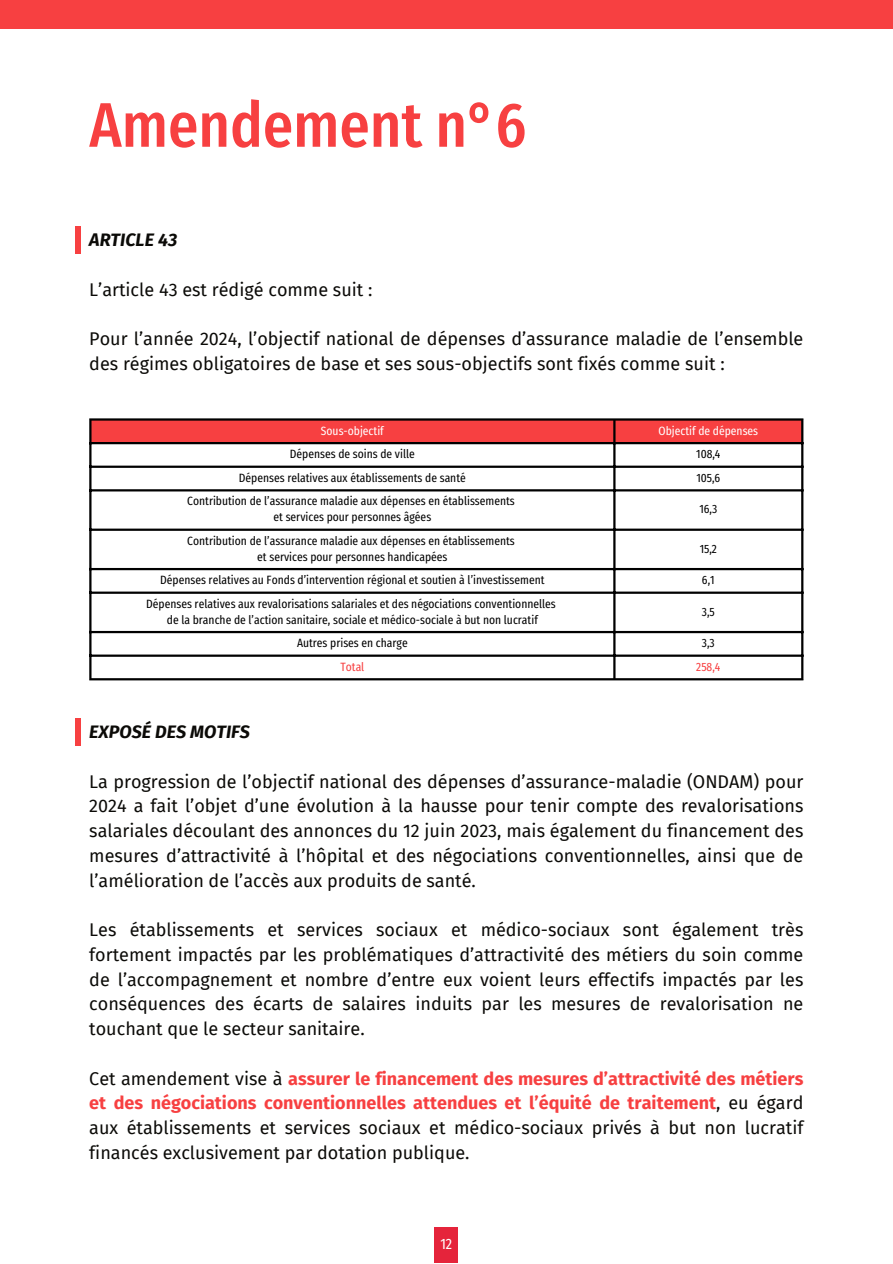
<style>
.page{position:relative;width:893px;height:1264px;background:#fff}
.page>*{position:absolute;margin:0;border:0;box-sizing:border-box;transform-origin:0 0}
.t1{font:500 63px "Fira Sans Condensed";color:#f74041}
.t2{font:18px/24.8px "Fira Sans";color:#0b0a07;text-align:justify}
.t3{font:italic 700 18px "Fira Sans";color:#0b0a07}
.t4{font:15px "Fira Sans Condensed";color:#fff}
.t5{font:12px "Fira Sans Condensed";color:#000}
.t6{font:12px "Fira Sans Condensed";color:#fff}
.t7{font:12px "Fira Sans Condensed";color:#f74041}
.s1{font-weight:700;color:#f74041}
</style>
<div class="page">
<div style="left:0;top:0;width:892px;height:29px;background:#f74041"></div>
<div style="left:434px;top:1226px;width:24px;height:36px;background:#e5243b"></div>
<div style="left:75px;top:226px;width:6px;height:27px;background:#f74041"></div>
<div style="left:75px;top:719px;width:6px;height:27px;background:#f74041"></div>
<div style="left:91px;top:420px;width:710px;height:22px;background:#f74041"></div>
<hr style="left:89px;top:420px;width:2px;height:258px;background:#000">
<hr style="left:613px;top:420px;width:2px;height:258px;background:#000">
<hr style="left:801px;top:420px;width:2px;height:258px;background:#000">
<hr style="left:89px;top:418px;width:714px;height:2px;background:#000">
<hr style="left:89px;top:442px;width:714px;height:2px;background:#000">
<hr style="left:89px;top:465px;width:714px;height:3px;background:#000">
<hr style="left:89px;top:489px;width:714px;height:2px;background:#000">
<hr style="left:89px;top:528px;width:714px;height:3px;background:#000">
<hr style="left:89px;top:568px;width:714px;height:2px;background:#000">
<hr style="left:89px;top:591px;width:714px;height:3px;background:#000">
<hr style="left:89px;top:631px;width:714px;height:2px;background:#000">
<hr style="left:89px;top:654px;width:714px;height:2px;background:#000">
<hr style="left:89px;top:678px;width:714px;height:2px;background:#000">
<p class="t1" style="left:89px;top:88px;width:438px">Amendement n°6</p>
<p class="t3" style="left:89px;top:229px;width:89px">ARTICLE 43</p>
<p class="t2" style="left:89px;top:277px;width:285px">L’article 43 est rédigé comme suit :</p>
<p class="t2" style="left:89px;top:326px;width:715px">Pour l’année 2024, l’objectif national de dépenses d’assurance maladie de l’ensemble des régimes obligatoires de base et ses sous-objectifs sont fixés comme suit :</p>
<p class="t6" style="left:321px;top:423px;width:64px">Sous-objectif</p>
<p class="t6" style="left:658px;top:423px;width:101px">Objectif de dépenses</p>
<p class="t5" style="left:290px;top:447px;width:126px">Dépenses de soins de ville</p>
<p class="t5" style="left:696px;top:447px;width:26px">108,4</p>
<p class="t5" style="left:239px;top:470px;width:228px">Dépenses relatives aux établissements de santé</p>
<p class="t5" style="left:696px;top:470px;width:26px">105,6</p>
<p class="t5" style="left:187px;top:494px;width:329px">Contribution de l’assurance maladie aux dépenses en établissements</p>
<p class="t5" style="left:273px;top:510px;width:159px">et services pour personnes âgées</p>
<p class="t5" style="left:699px;top:502px;width:19px">16,3</p>
<p class="t5" style="left:187px;top:533px;width:329px">Contribution de l’assurance maladie aux dépenses en établissements</p>
<p class="t5" style="left:257px;top:549px;width:192px">et services pour personnes handicapées</p>
<p class="t5" style="left:699px;top:541px;width:19px">15,2</p>
<p class="t5" style="left:160px;top:573px;width:386px">Dépenses relatives au Fonds d’intervention régional et soutien à l’investissement</p>
<p class="t5" style="left:702px;top:573px;width:14px">6,1</p>
<p class="t5" style="left:146px;top:596px;width:411px">Dépenses relatives aux revalorisations salariales et des négociations conventionnelles</p>
<p class="t5" style="left:167px;top:612px;width:372px">de la branche de l’action sanitaire, sociale et médico-sociale à but non lucratif</p>
<p class="t5" style="left:701px;top:604px;width:14px">3,5</p>
<p class="t5" style="left:297px;top:636px;width:112px">Autres prises en charge</p>
<p class="t5" style="left:701px;top:636px;width:14px">3,3</p>
<p class="t7" style="left:340px;top:659px;width:25px">Total</p>
<p class="t7" style="left:696px;top:659px;width:26px">258,4</p>
<p class="t3" style="left:89px;top:721px;width:162px">EXPOSÉ DES MOTIFS</p>
<p class="t2" style="left:89px;top:769px;width:715px">La progression de l’objectif national des dépenses d’assurance-maladie (ONDAM) pour 2024 a fait l’objet d’une évolution à la hausse pour tenir compte des revalorisations salariales découlant des annonces du 12 juin 2023, mais également du financement des mesures d’attractivité à l’hôpital et des négociations conventionnelles, ainsi que de l’amélioration de l’accès aux produits de santé.</p>
<p class="t2" style="left:89px;top:917px;width:715px">Les établissements et services sociaux et médico-sociaux sont également très fortement impactés par les problématiques d’attractivité des métiers du soin comme de l’accompagnement et nombre d’entre eux voient leurs effectifs impactés par les conséquences des écarts de salaires induits par les mesures de revalorisation ne touchant que le secteur sanitaire.</p>
<p class="t2" style="left:89px;top:1066px;width:715px">Cet amendement vise à <span class="s1">assurer le financement des mesures d’attractivité des métiers et des négociations conventionnelles attendues et l’équité de traitement</span>, eu égard aux établissements et services sociaux et médico-sociaux privés à but non lucratif financés exclusivement par dotation publique.</p>
<p class="t4" style="left:440px;top:1235px;width:13px">12</p>
</div>
